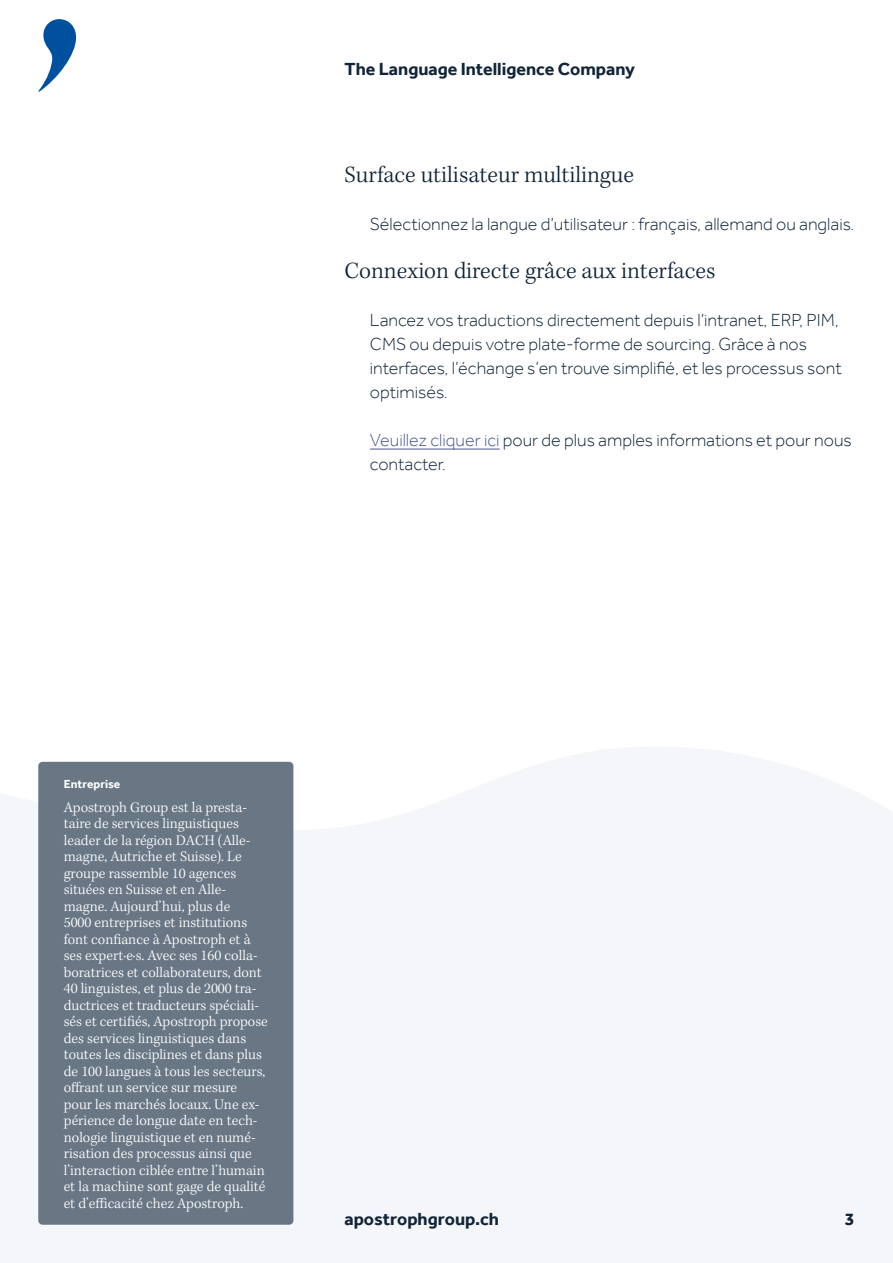
<style>
.page{position:relative;width:893px;height:1263px;background:#fff}
.page>*{position:absolute;margin:0;border:0;box-sizing:border-box;transform-origin:0 0}
.t1{font:300 24px "Kepler Std";color:#112438}
.t2{font:300 18px/24px "Effra";color:#112438}
.t3{font:700 18px "Effra";color:#112438}
.t4{font:300 15px/16.5px "Kepler Std";color:#fff}
.t5{font:700 12px "Effra";color:#fff}
.s1{color:#465792}
</style>
<div class="page">
<svg style="left:38px;top:19px;width:38px;height:73px"></svg>
<hr style="left:370px;top:449px;width:130px;height:1px;background:#465792">
<div style="left:38px;top:762px;width:255px;height:463px;background:#697785;border-radius:4px"></div>
<p class="t3" style="left:344px;top:58px;width:292px">The Language Intelligence Company</p>
<h1 class="t1" style="left:344px;top:161px;width:291px">Surface utilisateur multilingue</h1>
<p class="t2" style="left:370px;top:212px;width:486px">Sélectionnez la langue d’utilisateur : français, allemand ou anglais.</p>
<h1 class="t1" style="left:344px;top:257px;width:372px">Connexion directe grâce aux interfaces</h1>
<p class="t2" style="left:370px;top:308px;width:473px">Lancez vos traductions directement depuis l’intranet, ERP, PIM, CMS ou depuis votre plate-forme de sourcing. Grâce à nos interfaces, l’échange s’en trouve simplifié, et les processus sont optimisés.</p>
<p class="t2" style="left:370px;top:428px;width:483px"><span class="s1">Veuillez cliquer ici</span> pour de plus amples informations et pour nous contacter.</p>
<p class="t5" style="left:64px;top:777px;width:58px">Entreprise</p>
<p class="t4" style="left:64px;top:799px;width:206px">Apostroph Group est la presta&shy;taire de services linguistiques leader de la région DACH (Alle&shy;magne, Autriche et Suisse). Le groupe rassemble 10 agences situées en Suisse et en Alle&shy;magne. Aujourd’hui, plus de<br>5000 entreprises et institutions font confiance à Apostroph et à ses expert·e·s. Avec ses 160 colla&shy;boratrices et collaborateurs, dont<br>40 linguistes, et plus de 2000 tra&shy;ductrices et traducteurs spéciali&shy;sés et certifiés, Apostroph propose des services linguistiques dans toutes les disciplines et dans plus de 100 langues à tous les secteurs, offrant un service sur mesure pour les marchés locaux. Une ex&shy;périence de longue date en tech&shy;nologie linguistique et en numé&shy;risation des processus ainsi que l’interaction ciblée entre l’humain et la machine sont gage de qualité et d’efficacité chez Apostroph.</p>
<p class="t3" style="left:344px;top:1208px;width:156px">apostrophgroup.ch</p>
<p class="t3" style="left:845px;top:1208px;width:11px">3</p>
</div>
